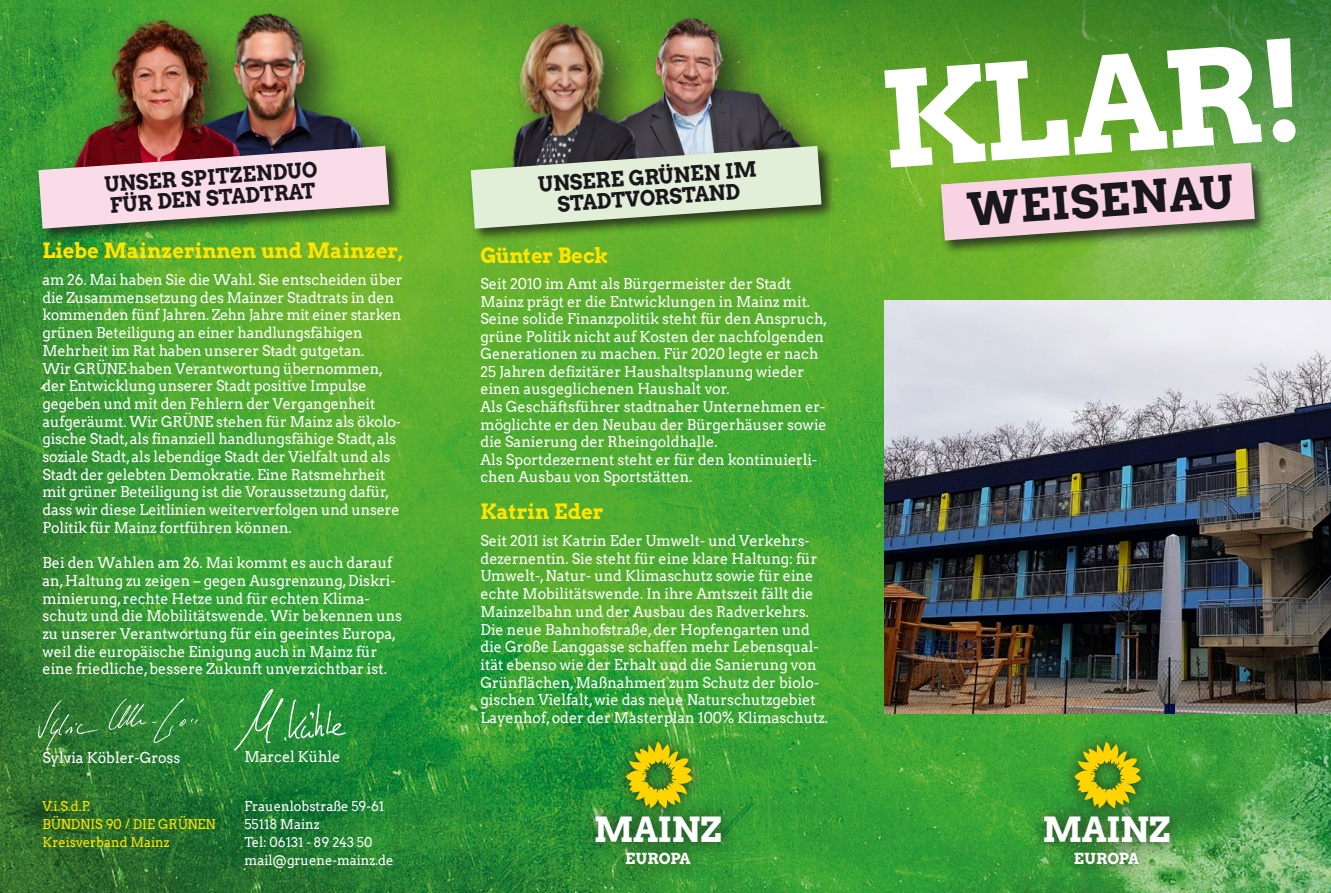
<style>
.page{position:relative;width:1331px;height:893px;background:#fff}
.page>*{position:absolute;margin:0;border:0;box-sizing:border-box;transform-origin:0 0}
.t1{font:131.55px "Arvo Gruen";color:#fff}
.t2{font:45px "Arvo Gruen";color:#1a171c}
.t3{font:34.35px "Arvo Gruen";letter-spacing:-.02em;color:#fff}
.t4{font:21px/21px "Arvo Gruen";color:#1a171c;scale:.95 1}
.t5{font:21px "Arvo Gruen";color:#ffe500;scale:.95 1}
.t6{font:15.15px "Arvo Gruen";color:#fff}
.t7{font:15px/17.7px "Arvo";color:#fff;scale:.95 1}
.t8{font:13.5px/18px "Arvo";color:#fff;scale:.95 1}
.t9{font:13.5px/18px "Arvo";color:#ffe500;scale:.95 1}
</style>
<div class="page">
<img style="left:0;top:218px;width:1331px;height:675px">
<svg style="left:0;top:0;width:1331px;height:218px;background:#579e30"></svg>
<div style="left:53px;top:0;width:360px;height:231px;background:#1a171c;opacity:.75"></div>
<img style="left:173px;top:0;width:203px;height:143px">
<img style="left:49px;top:14px;width:204px;height:129px">
<div style="left:581px;top:728px;width:155px;height:151px;background:#1a171c;opacity:.75"></div>
<svg style="left:626px;top:741px;width:67px;height:67px;background:#91a819"></svg>
<div style="left:1030px;top:728px;width:155px;height:151px;background:#1a171c;opacity:.75"></div>
<svg style="left:1074px;top:741px;width:67px;height:67px;background:#91a918"></svg>
<svg style="left:108px;top:698px;width:38px;height:32px"></svg>
<svg style="left:152px;top:698px;width:46px;height:45px;background:#348e3e"></svg>
<svg style="left:38px;top:700px;width:61px;height:51px;background:#397f3c"></svg>
<svg style="left:234px;top:689px;width:112px;height:61px;background:#389b47"></svg>
<div style="left:35px;top:143px;width:369px;height:100px;background:#1a171c;opacity:.75"></div>
<svg style="left:38px;top:146px;width:351px;height:83px;background:#c6b4af"></svg>
<div style="left:496px;top:1px;width:353px;height:230px;background:#1a171c;opacity:.75"></div>
<img style="left:603px;top:10px;width:199px;height:133px">
<img style="left:486px;top:21px;width:163px;height:122px">
<div style="left:468px;top:143px;width:368px;height:100px;background:#1a171c;opacity:.75"></div>
<svg style="left:471px;top:146px;width:350px;height:83px;background:#b4c7a6"></svg>
<img style="left:884px;top:300px;width:447px;height:414px">
<div style="left:937px;top:160px;width:332px;height:96px;background:#1a171c;opacity:.75"></div>
<svg style="left:941px;top:163px;width:314px;height:78px;background:#cec1b1"></svg>
<h3 class="t4" style="left:104px;top:173px;width:226px;rotate:-4deg">UNSER SPITZENDUO<br>FÜR DEN STADTRAT</h3>
<h3 class="t4" style="left:538px;top:173px;width:232px;text-align:center;rotate:-4deg">UNSERE GRÜNEN IM<br>STADTVORSTAND</h3>
<h3 class="t5" style="left:43px;top:236px;width:381px">Liebe Mainzerinnen und Mainzer,</h3>
<p class="t7" style="left:43px;top:271px;width:380px">am 26. Mai haben Sie die Wahl. Sie entscheiden über die Zusammensetzung des Mainzer Stadtrats in den kommenden fünf Jahren. Zehn Jahre mit einer starken grünen Beteiligung an einer handlungsfähigen Mehrheit im Rat haben unserer Stadt gutgetan.<br>Wir GRÜNE haben Verantwortung übernommen, der Entwicklung unserer Stadt positive Impulse gegeben und mit den Fehlern der Vergangenheit aufgeräumt. Wir GRÜNE stehen für Mainz als ökolo&shy;gische Stadt, als finanziell handlungsfähige Stadt, als soziale Stadt, als lebendige Stadt der Vielfalt und als Stadt der gelebten Demokratie. Eine Ratsmehrheit mit grüner Beteiligung ist die Voraussetzung dafür, dass wir diese Leitlinien weiterverfolgen und unsere Politik für Mainz fortführen können.</p>
<p class="t7" style="left:43px;top:554px;width:380px">Bei den Wahlen am 26. Mai kommt es auch darauf an, Haltung zu zeigen – gegen Ausgrenzung, Diskri&shy;minierung, rechte Hetze und für echten Klima&shy;schutz und die Mobilitätswende. Wir bekennen uns zu unserer Verantwortung für ein geeintes Europa, weil die europäische Einigung auch in Mainz für eine friedliche, bessere Zukunft unverzichtbar ist.</p>
<p class="t7" style="left:43px;top:748px;width:147px">Sylvia Köbler-Gross</p>
<p class="t7" style="left:244px;top:748px;width:102px">Marcel Kühle</p>
<p class="t9" style="left:43px;top:797px;width:184px">V.i.S.d.P.<br>BÜNDNIS 90 / DIE GRÜNEN<br>Kreisverband Mainz</p>
<p class="t8" style="left:244px;top:797px;width:158px">Frauenlobstraße 59-61<br>55118 Mainz<br>Tel: 06131 - 89 243 50 mail@gruene-mainz.de</p>
<h3 class="t5" style="left:480px;top:240px;width:136px">Günter Beck</h3>
<p class="t7" style="left:480px;top:275px;width:367px">Seit 2010 im Amt als Bürgermeister der Stadt Mainz prägt er die Entwicklungen in Mainz mit.<br>Seine solide Finanzpolitik steht für den Anspruch, grüne Politik nicht auf Kosten der nachfolgenden Generationen zu machen. Für 2020 legte er nach 25 Jahren defizitärer Haushaltsplanung wieder einen ausgeglichenen Haushalt vor.<br>Als Geschäftsführer stadtnaher Unternehmen er&shy;möglichte er den Neubau der Bürgerhäuser sowie die Sanierung der Rheingoldhalle.<br>Als Sportdezernent steht er für den kontinuierli&shy;chen Ausbau von Sportstätten.</p>
<h3 class="t5" style="left:480px;top:497px;width:131px">Katrin Eder</h3>
<p class="t7" style="left:480px;top:532px;width:367px">Seit 2011 ist Katrin Eder Umwelt- und Verkehrs&shy;dezernentin. Sie steht für eine klare Haltung: für Umwelt-, Natur- und Klimaschutz sowie für eine echte Mobilitätswende. In ihre Amtszeit fällt die Mainzelbahn und der Ausbau des Radverkehrs.<br>Die neue Bahnhofstraße, der Hopfengarten und die Große Langgasse schaffen mehr Lebensqual&shy;ität ebenso wie der Erhalt und die Sanierung von Grünflächen, Maßnahmen zum Schutz der biolo&shy;gischen Vielfalt, wie das neue Naturschutzgebiet Layenhof, oder der Masterplan 100% Klimaschutz.</p>
<h3 class="t3" style="left:594px;top:805px;width:130px">MAINZ</h3>
<p class="t6" style="left:625px;top:847px;width:67px">EUROPA</p>
<h1 class="t1" style="left:874px;top:29px;width:428px;rotate:-4deg">KLAR!</h1>
<h2 class="t2" style="left:965px;top:178px;width:269px;rotate:-4deg">WEISENAU</h2>
<h3 class="t3" style="left:1042px;top:805px;width:130px">MAINZ</h3>
<p class="t6" style="left:1074px;top:847px;width:67px">EUROPA</p>
</div>
